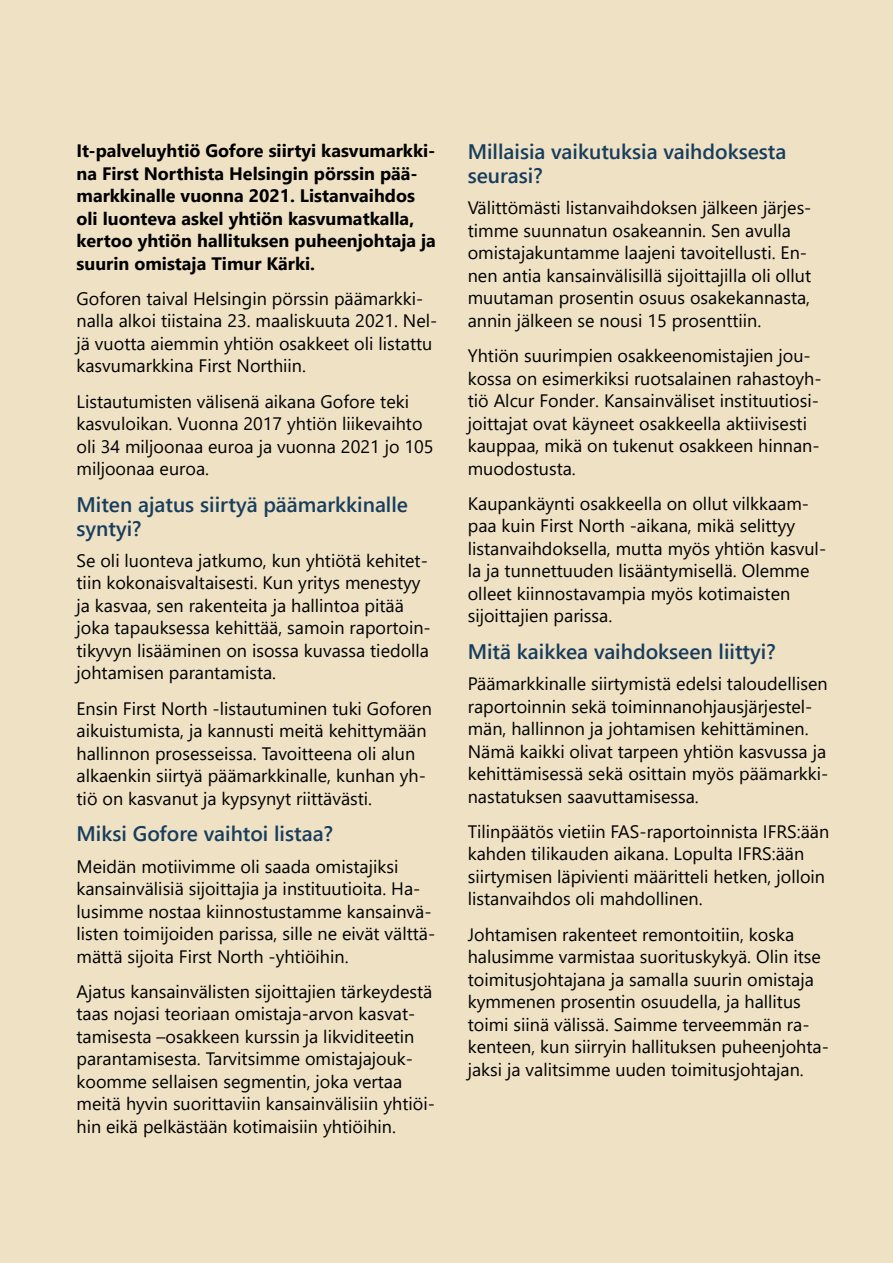
<style>
.page{position:relative;width:893px;height:1263px;background:#efe1c4}
.page>*{position:absolute;margin:0;border:0;box-sizing:border-box;transform-origin:0 0}
.t1{font:600 21px/24px "Segoe UI";color:#173d5e}
.t2{font:18px/22.5px "Segoe UI";color:#000}
.t3{font:700 18px/22.5px "Segoe UI";color:#000}
</style>
<div class="page">
<p class="t3" style="left:77px;top:138px;width:361px">It-palveluyhtiö Gofore siirtyi kasvumarkki&shy;na First Northista Helsingin pörssin pää&shy;markkinalle vuonna 2021. Listanvaihdos oli luonteva askel yhtiön kasvumatkalla, kertoo yhtiön hallituksen puheenjohtaja ja suurin omistaja Timur Kärki.</p>
<p class="t2" style="left:77px;top:286px;width:362px">Goforen taival Helsingin pörssin päämarkki&shy;nalla alkoi tiistaina 23. maaliskuuta 2021. Nel&shy;jä vuotta aiemmin yhtiön osakkeet oli listattu kasvumarkkina First Northiin.</p>
<p class="t2" style="left:77px;top:388px;width:359px">Listautumisten välisenä aikana Gofore teki kasvuloikan. Vuonna 2017 yhtiön liikevaihto oli 34 miljoonaa euroa ja vuonna 2021 jo 105 miljoonaa euroa.</p>
<p class="t1" style="left:77px;top:491px;width:333px">Miten ajatus siirtyä päämarkkinalle syntyi?</p>
<p class="t2" style="left:77px;top:548px;width:356px">Se oli luonteva jatkumo, kun yhtiötä kehitet&shy;tiin kokonaisvaltaisesti. Kun yritys menestyy ja kasvaa, sen rakenteita ja hallintoa pitää joka tapauksessa kehittää, samoin raportoin&shy;tikyvyn lisääminen on isossa kuvassa tiedolla johtamisen parantamista.</p>
<p class="t2" style="left:77px;top:695px;width:357px">Ensin First North -listautuminen tuki Goforen aikuistumista, ja kannusti meitä kehittymään hallinnon prosesseissa. Tavoitteena oli alun alkaenkin siirtyä päämarkkinalle, kunhan yh&shy;tiö on kasvanut ja kypsynyt riittävästi.</p>
<p class="t1" style="left:77px;top:820px;width:258px">Miksi Gofore vaihtoi listaa?</p>
<p class="t2" style="left:77px;top:853px;width:360px">Meidän motiivimme oli saada omistajiksi kansainvälisiä sijoittajia ja instituutioita. Ha&shy;lusimme nostaa kiinnostustamme kansainvä&shy;listen toimijoiden parissa, sille ne eivät välttä&shy;mättä sijoita First North -yhtiöihin.</p>
<p class="t2" style="left:77px;top:978px;width:360px">Ajatus kansainvälisten sijoittajien tärkeydestä taas nojasi teoriaan omistaja-arvon kasvat&shy;tamisesta –osakkeen kurssin ja likviditeetin parantamisesta. Tarvitsimme omistajajouk&shy;koomme sellaisen segmentin, joka vertaa meitä hyvin suorittaviin kansainvälisiin yhtiöi&shy;hin eikä pelkästään kotimaisiin yhtiöihin.</p>
<p class="t1" style="left:468px;top:138px;width:320px">Millaisia vaikutuksia vaihdoksesta seurasi?</p>
<p class="t2" style="left:468px;top:195px;width:345px">Välittömästi listanvaihdoksen jälkeen järjes&shy;timme suunnatun osakeannin. Sen avulla omistajakuntamme laajeni tavoitellusti. En&shy;nen antia kansainvälisillä sijoittajilla oli ollut muutaman prosentin osuus osakekannasta, annin jälkeen se nousi 15 prosenttiin.</p>
<p class="t2" style="left:468px;top:343px;width:355px">Yhtiön suurimpien osakkeenomistajien jou&shy;kossa on esimerkiksi ruotsalainen rahastoyh&shy;tiö Alcur Fonder. Kansainväliset instituutiosi&shy;joittajat ovat käyneet osakkeella aktiivisesti kauppaa, mikä on tukenut osakkeen hinnan&shy;muodostusta.</p>
<p class="t2" style="left:468px;top:491px;width:360px">Kaupankäynti osakkeella on ollut vilkkaam&shy;paa kuin First North -aikana, mikä selittyy listanvaihdoksella, mutta myös yhtiön kasvul&shy;la ja tunnettuuden lisääntymisellä. Olemme olleet kiinnostavampia myös kotimaisten sijoittajien parissa.</p>
<p class="t1" style="left:468px;top:638px;width:309px">Mitä kaikkea vaihdokseen liittyi?</p>
<p class="t2" style="left:468px;top:671px;width:362px">Päämarkkinalle siirtymistä edelsi taloudellisen raportoinnin sekä toiminnanohjausjärjestel&shy;män, hallinnon ja johtamisen kehittäminen.<br>Nämä kaikki olivat tarpeen yhtiön kasvussa ja kehittämisessä sekä osittain myös päämarkki&shy;nastatuksen saavuttamisessa.</p>
<p class="t2" style="left:468px;top:819px;width:363px">Tilinpäätös vietiin FAS-raportoinnista IFRS:ään kahden tilikauden aikana. Lopulta IFRS:ään siirtymisen läpivienti määritteli hetken, jolloin listanvaihdos oli mahdollinen.</p>
<p class="t2" style="left:468px;top:921px;width:363px">Johtamisen rakenteet remontoitiin, koska halusimme varmistaa suorituskykyä. Olin itse toimitusjohtajana ja samalla suurin omistaja kymmenen prosentin osuudella, ja hallitus toimi siinä välissä. Saimme terveemmän ra&shy;kenteen, kun siirryin hallituksen puheenjohta&shy;jaksi ja valitsimme uuden toimitusjohtajan.</p>
</div>
